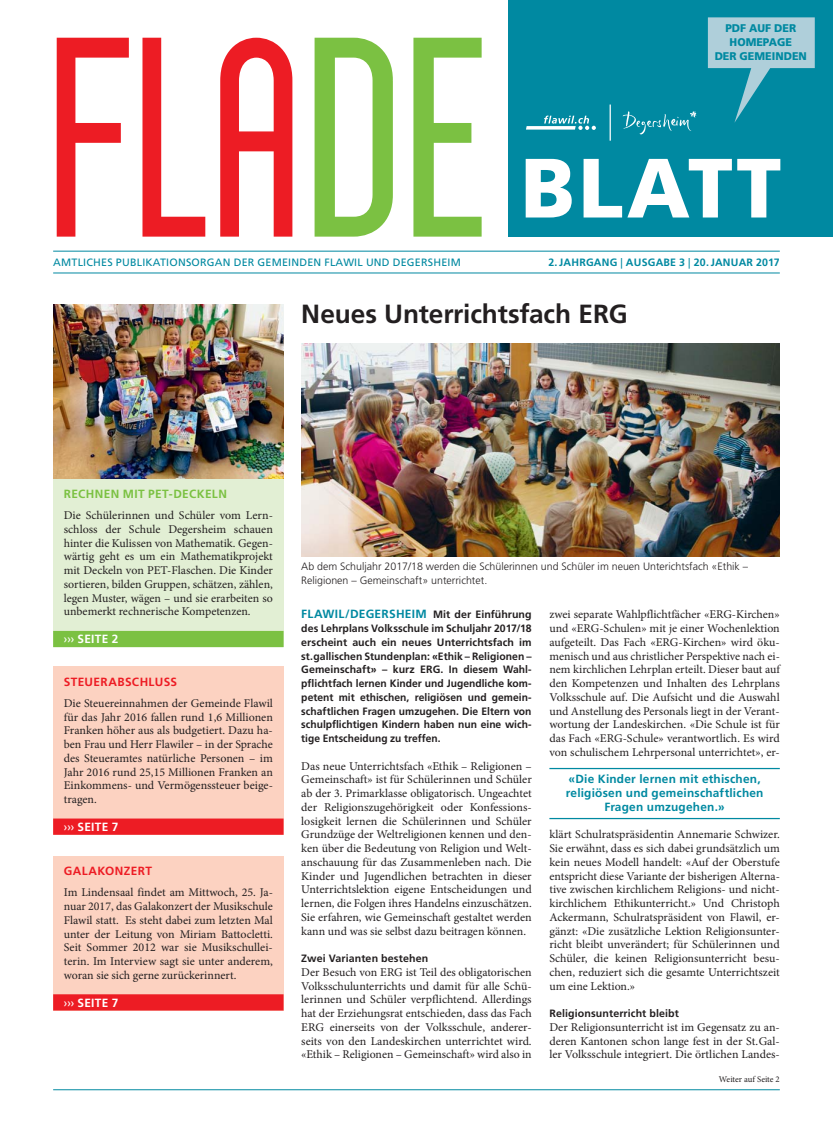
<style>
.page{position:relative;width:833px;height:1134px;background:#fff}
.page>*{position:absolute;margin:0;border:0;box-sizing:border-box;transform-origin:0 0}
.t1{font:284.12px "Sigward";color:#ed1c24;scale:.94 1}
.t2{font:900 84px "Frutiger LT Std";letter-spacing:.04em;color:#fff}
.t3{font:700 26.25px "Frutiger LT Std";letter-spacing:-.005em;color:#231f20}
.t4{font:11.88px/13.8px "Minion Pro";color:#231f20;text-align:justify}
.t5{font:700 11.88px/13.8px "Frutiger LT Std";letter-spacing:.02em;color:#0089a1;text-align:center}
.t6{font:700 11.88px "Frutiger LT Std";letter-spacing:.02em;color:#fff}
.t7{font:700 11.88px "Frutiger LT Std";letter-spacing:.03em;color:#ed1c24}
.t8{font:700 11.88px "Frutiger LT Std";letter-spacing:.035em;color:#7bc142}
.t9{font:900 11.12px/13.9px "Frutiger LT Std";color:#0089a1;text-align:center;scale:.96 1}
.t10{font:700 10.62px/13.8px "Frutiger LT Std";letter-spacing:.005em;color:#231f20;text-align:justify}
.t11{font:300 10.62px/13.8px "Frutiger LT Std";color:#231f20}
.t12{font:10.62px "Frutiger LT Std";letter-spacing:.02em;color:#0089a1}
.t13{font:700 10.62px "Frutiger LT Std";letter-spacing:.02em;color:#0089a1}
.t14{font:8.75px "Minion Pro";letter-spacing:-.005em;color:#231f20}
.s1{color:#7bc142}
.s2{font-weight:400}
.s3{font-size:10.62px;color:#231f20}
</style>
<div class="page">
<div style="left:53px;top:666px;width:230px;height:168px;background:#fcd2c1"></div>
<div style="left:53px;top:818px;width:230px;height:17px;background:#ed1c24"></div>
<div style="left:53px;top:856px;width:230px;height:154px;background:#fcd2c1"></div>
<div style="left:53px;top:994px;width:230px;height:16px;background:#ed1c24"></div>
<div style="left:53px;top:479px;width:230px;height:168px;background:#e2efd4"></div>
<div style="left:53px;top:631px;width:230px;height:16px;background:#7bc142"></div>
<hr style="left:549px;top:768px;width:231px;height:1px;background:#0089a1">
<hr style="left:549px;top:818px;width:231px;height:1px;background:#0089a1">
<img style="left:53px;top:304px;width:230px;height:175px">
<img style="left:301px;top:343px;width:479px;height:213px">
<div style="left:508px;top:0;width:325px;height:237px;background:#0089a1"></div>
<svg style="left:526px;top:116px;width:70px;height:14px"></svg>
<svg style="left:622px;top:111px;width:75px;height:24px"></svg>
<hr style="left:609px;top:105px;width:2px;height:36px;background:#fff">
<hr style="left:53px;top:1089px;width:727px;height:1px;background:#0089a1">
<svg style="left:708px;top:17px;width:106px;height:106px"></svg>
<hr style="left:53px;top:251px;width:727px;height:1px;background:#0089a1">
<hr style="left:53px;top:272px;width:727px;height:1px;background:#0089a1">
<h1 class="t1" style="left:57px;top:-28px;width:472px">FlA<span class="s1">DE</span></h1>
<p class="t9" style="left:714px;top:22px;width:98px">PDF AUF DER<br>HOMEPAGE<br>DER GEMEINDEN</p>
<h2 class="t2" style="left:521px;top:148px;width:262px">BLATT</h2>
<p class="t12" style="left:53px;top:257px;width:409px">AMTLICHES PUBLIKATIONSORGAN DER GEMEINDEN FLAWIL UND DEGERSHEIM</p>
<p class="t13" style="left:548px;top:257px;width:233px">2. JAHRGANG <span class="s2">|</span> AUSGABE 3 <span class="s2">|</span> 20. JANUAR 2017</p>
<h3 class="t3" style="left:301px;top:301px;width:328px">Neues Unterrichtsfach ERG</h3>
<p class="t8" style="left:64px;top:488px;width:165px">RECHNEN MIT PET-DECKELN</p>
<p class="t4" style="left:64px;top:509px;width:211px">Die Schülerinnen und Schüler vom Lern&shy;schloss der Schule Degersheim schauen hinter die Kulissen von Mathematik. Gegen&shy;wärtig geht es um ein Mathematikprojekt mit Deckeln von PET-Flaschen. Die Kinder sortieren, bilden Gruppen, schätzen, zählen, legen Muster, wägen – und sie erarbeiten so unbemerkt rechnerische Kompetenzen.</p>
<p class="t6" style="left:64px;top:633px;width:56px"><span class="s2">›››</span> SEITE 2</p>
<p class="t7" style="left:64px;top:676px;width:115px">STEUERABSCHLUSS</p>
<p class="t4" style="left:64px;top:697px;width:211px">Die Steuereinnahmen der Gemeinde Flawil für das Jahr 2016 fallen rund 1,6 Millionen Franken höher aus als budgetiert. Dazu ha&shy;ben Frau und Herr Flawiler – in der Sprache des Steueramtes natürliche Personen – im Jahr 2016 rund 25,15 Millionen Franken an Einkommens- und Vermögenssteuer beige&shy;tragen.</p>
<p class="t6" style="left:64px;top:821px;width:56px"><span class="s2">›››</span> SEITE 7</p>
<p class="t7" style="left:64px;top:865px;width:90px">GALAKONZERT</p>
<p class="t4" style="left:64px;top:887px;width:211px">Im Lindensaal findet am Mittwoch, 25. Ja&shy;nuar 2017, das Galakonzert der Musikschule Flawil statt. Es steht dabei zum letzten Mal unter der Leitung von Miriam Battocletti.<br>Seit Sommer 2012 war sie Musikschullei&shy;terin. Im Interview sagt sie unter anderem, woran sie sich gerne zurückerinnert.</p>
<p class="t6" style="left:64px;top:997px;width:56px"><span class="s2">›››</span> SEITE 7</p>
<p class="t11" style="left:301px;top:560px;width:448px">Ab dem Schuljahr 2017/18 werden die Schülerinnen und Schüler im neuen Unterichtsfach «Ethik –<br>Religionen – Gemeinschaft» unterrichtet.</p>
<p class="t5" style="left:301px;top:608px;width:232px">FLAWIL/DEGERSHEIM <span class="s3">Mit der Einführung</span></p>
<p class="t10" style="left:301px;top:622px;width:232px">des Lehrplans Volksschule im Schuljahr 2017/18 erscheint auch ein neues Unterrichtsfach im st. gallischen Stundenplan: «Ethik – Religionen – Gemeinschaft» – kurz ERG. In diesem Wahl&shy;pflichtfach lernen Kinder und Jugendliche kom&shy;petent mit ethischen, religiösen und gemein&shy;schaftlichen Fragen umzugehen. Die Eltern von schulpflichtigen Kindern haben nun eine wich&shy;tige Entscheidung zu treffen.</p>
<p class="t4" style="left:301px;top:760px;width:232px">Das neue Unterrichtsfach «Ethik – Religionen – Gemeinschaft» ist für Schülerinnen und Schüler ab der 3. Primarklasse obligatorisch. Ungeachtet der Religionszugehörigkeit oder Konfessions&shy;losigkeit lernen die Schülerinnen und Schüler Grundzüge der Weltreligionen kennen und den&shy;ken über die Bedeutung von Religion und Welt&shy;anschauung für das Zusammenleben nach. Die Kinder und Jugendlichen betrachten in dieser Unterrichtslektion eigene Entscheidungen und lernen, die Folgen ihres Handelns einzuschätzen.<br>Sie erfahren, wie Gemeinschaft gestaltet werden kann und was sie selbst dazu beitragen können.</p>
<p class="t10" style="left:301px;top:952px;width:128px">Zwei Varianten bestehen</p>
<p class="t4" style="left:301px;top:966px;width:232px">Der Besuch von ERG ist Teil des obligatorischen Volksschulunterrichts und damit für alle Schü&shy;lerinnen und Schüler verpflichtend. Allerdings hat der Erziehungsrat entschieden, dass das Fach ERG einerseits von der Volksschule, anderer&shy;seits von den Landeskirchen unterrichtet wird. «Ethik – Religionen – Gemeinschaft» wird also in</p>
<p class="t4" style="left:549px;top:609px;width:232px">zwei separate Wahlpflichtfächer «ERG-Kirchen» und «ERG-Schulen» mit je einer Wochenlektion aufgeteilt. Das Fach «ERG-Kirchen» wird öku&shy;menisch und aus christlicher Perspektive nach ei&shy;nem kirchlichen Lehrplan erteilt. Dieser baut auf den Kompetenzen und Inhalten des Lehrplans Volksschule auf. Die Aufsicht und die Auswahl und Anstellung des Personals liegt in der Verant&shy;wortung der Landeskirchen. «Die Schule ist für das Fach «ERG-Schule» verantwortlich. Es wird von schulischem Lehrpersonal unterrichtet», er-</p>
<p class="t5" style="left:565px;top:773px;width:199px">«Die Kinder lernen mit ethischen, religiösen und gemeinschaftlichen<br>Fragen umzugehen.»</p>
<p class="t4" style="left:549px;top:829px;width:232px">klärt Schulratspräsidentin Annemarie Schwizer.<br>Sie erwähnt, dass es sich dabei grundsätzlich um kein neues Modell handelt: «Auf der Oberstufe entspricht diese Variante der bisherigen Alterna&shy;tive zwischen kirchlichem Religions- und nicht&shy;kirchlichem Ethikunterricht.» Und Christoph Ackermann, Schulratspräsident von Flawil, er&shy;gänzt: «Die zusätzliche Lektion Religionsunter&shy;richt bleibt unverändert; für Schülerinnen und Schüler, die keinen Religionsunterricht besu&shy;chen, reduziert sich die gesamte Unterrichtszeit um eine Lektion.»</p>
<p class="t10" style="left:549px;top:1007px;width:131px">Religionsunterricht bleibt</p>
<p class="t4" style="left:549px;top:1021px;width:232px">Der Religionsunterricht ist im Gegensatz zu an&shy;deren Kantonen schon lange fest in der St. Gal&shy;ler Volksschule integriert. Die örtlichen Landes-</p>
<p class="t14" style="left:719px;top:1076px;width:62px">Weiter auf Seite 2</p>
</div>
